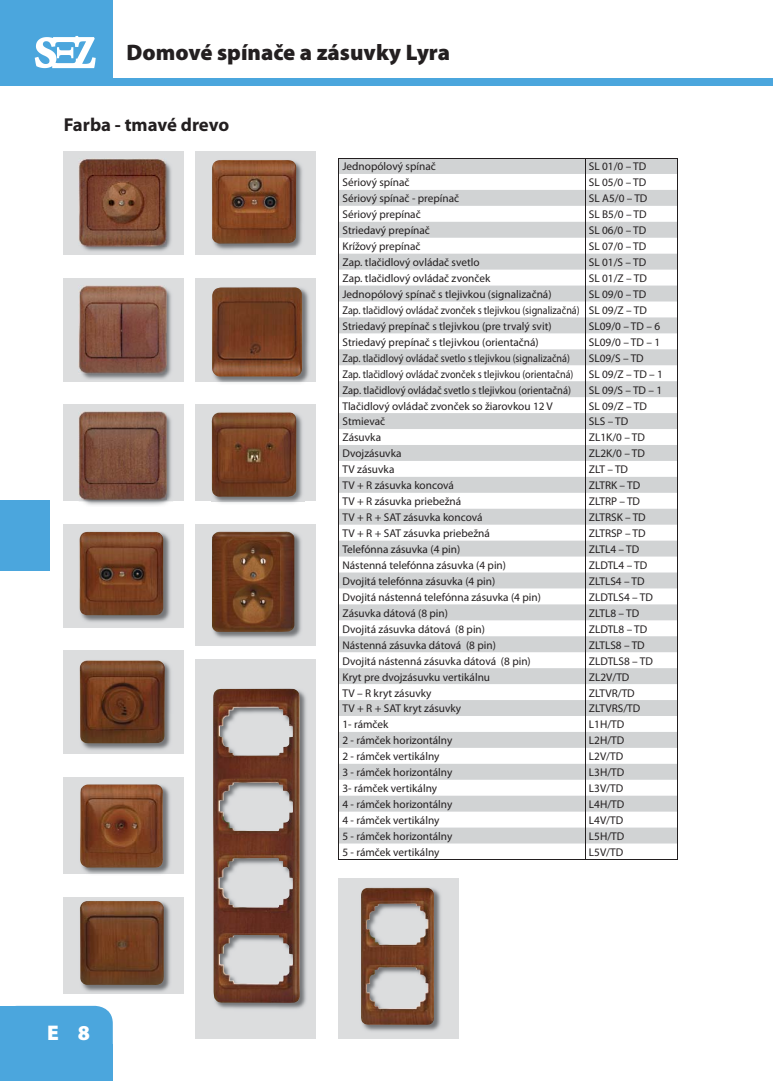
<style>
.page{position:relative;width:773px;height:1081px;background:#fff}
.page>*{position:absolute;margin:0;border:0;box-sizing:border-box;transform-origin:0 0}
.t1{font:900 22.5px "Myriad Pro";color:#231f20}
.t2{font:900 21.25px "Myriad Pro";color:#fff}
.t3{font:700 18.75px "Myriad Pro";letter-spacing:-.005em;color:#231f20}
.t4{font:11.25px/15.9px "Myriad Pro";color:#231f20;text-align:justify}
.t5{font:11.25px "Myriad Pro";color:#231f20;scale:.9 1}
.t6{font:11.25px "Myriad Pro";color:#231f20;scale:.93 1}
</style>
<div class="page">
<div style="left:0;top:78px;width:772px;height:7px;background:#4ba6dd"></div>
<div style="left:0;top:1006px;width:113px;height:75px;background:#4ba6dd"></div>
<div style="left:79px;top:1044px;width:34px;height:37px;background:#4ba6dd"></div>
<div style="left:0;top:1044px;width:33px;height:37px;background:#4ba6dd"></div>
<div style="left:0;top:1006px;width:33px;height:36px;background:#4ba6dd"></div>
<div style="left:0;top:500px;width:50px;height:70px;background:#4ba6dd"></div>
<div style="left:0;top:0;width:112px;height:82px;background:#4ba6dd"></div>
<svg style="left:35px;top:36px;width:61px;height:32px"></svg>
<svg style="left:339px;top:159px;width:338px;height:684px"></svg>
<hr style="left:338px;top:158px;width:247px;height:1px;background:#231f20">
<hr style="left:585px;top:158px;width:93px;height:1px;background:#231f20">
<svg style="left:338px;top:159px;width:1px;height:700px"></svg>
<svg style="left:585px;top:159px;width:1px;height:700px"></svg>
<svg style="left:677px;top:159px;width:1px;height:700px"></svg>
<hr style="left:338px;top:859px;width:340px;height:1px;background:#231f20">
<div style="left:63px;top:404px;width:121px;height:97px;background:#dcddde"></div>
<div style="left:63px;top:278px;width:121px;height:104px;background:#dcddde"></div>
<div style="left:63px;top:151px;width:121px;height:104px;background:#dcddde"></div>
<img style="left:83px;top:162px;width:88px;height:89px">
<img style="left:79px;top:159px;width:87px;height:88px">
<img style="left:82px;top:285px;width:89px;height:94px">
<img style="left:78px;top:286px;width:88px;height:87px">
<img style="left:79px;top:413px;width:94px;height:92px">
<img style="left:78px;top:411px;width:88px;height:88px">
<div style="left:63px;top:777px;width:121px;height:97px;background:#dcddde"></div>
<div style="left:63px;top:650px;width:121px;height:104px;background:#dcddde"></div>
<div style="left:63px;top:524px;width:121px;height:104px;background:#dcddde"></div>
<img style="left:81px;top:531px;width:89px;height:91px">
<img style="left:79px;top:532px;width:84px;height:83px">
<img style="left:79px;top:662px;width:92px;height:88px">
<img style="left:80px;top:660px;width:85px;height:83px">
<img style="left:82px;top:786px;width:88px;height:88px">
<img style="left:80px;top:784px;width:83px;height:83px">
<div style="left:63px;top:896px;width:121px;height:97px;background:#dcddde"></div>
<img style="left:82px;top:902px;width:88px;height:90px">
<img style="left:80px;top:901px;width:84px;height:84px">
<div style="left:195px;top:404px;width:120px;height:97px;background:#dcddde"></div>
<div style="left:195px;top:278px;width:120px;height:104px;background:#dcddde"></div>
<div style="left:195px;top:151px;width:120px;height:104px;background:#dcddde"></div>
<img style="left:214px;top:162px;width:88px;height:88px">
<img style="left:212px;top:160px;width:84px;height:84px">
<img style="left:214px;top:288px;width:95px;height:95px">
<img style="left:212px;top:287px;width:90px;height:89px">
<img style="left:211px;top:414px;width:93px;height:89px">
<img style="left:212px;top:412px;width:84px;height:85px">
<div style="left:195px;top:659px;width:120px;height:379px;background:#dcddde"></div>
<div style="left:338px;top:878px;width:120px;height:160px;background:#dcddde"></div>
<div style="left:195px;top:524px;width:120px;height:122px;background:#dcddde"></div>
<img style="left:213px;top:533px;width:88px;height:105px">
<img style="left:212px;top:531px;width:82px;height:101px">
<img style="left:363px;top:889px;width:78px;height:142px">
<img style="left:361px;top:887px;width:73px;height:138px">
<img style="left:216px;top:688px;width:90px;height:321px">
<img style="left:213px;top:689px;width:87px;height:314px">
<h1 class="t1" style="left:127px;top:44px;width:325px">Domové spínače a zásuvky Lyra</h1>
<h3 class="t3" style="left:64px;top:118px;width:167px">Farba - tmavé drevo</h3>
<h2 class="t2" style="left:47px;top:1025px;width:45px">E 8</h2>
<p class="t4" style="left:342px;top:160px;width:95px">Jednopólový spínač</p>
<p class="t4" style="left:588px;top:160px;width:59px">SL 01/0 – TD</p>
<p class="t4" style="left:342px;top:176px;width:69px">Sériový spínač</p>
<p class="t4" style="left:588px;top:176px;width:59px">SL 05/0 – TD</p>
<p class="t4" style="left:342px;top:192px;width:118px">Sériový spínač - prepínač</p>
<p class="t4" style="left:588px;top:192px;width:60px">SL A5/0 – TD</p>
<p class="t4" style="left:342px;top:208px;width:80px">Sériový prepínač</p>
<p class="t4" style="left:588px;top:208px;width:59px">SL B5/0 – TD</p>
<p class="t4" style="left:342px;top:223px;width:89px">Striedavý prepínač</p>
<p class="t4" style="left:588px;top:223px;width:59px">SL 06/0 – TD</p>
<p class="t4" style="left:342px;top:239px;width:79px">Krížový prepínač</p>
<p class="t4" style="left:588px;top:239px;width:59px">SL 07/0 – TD</p>
<p class="t4" style="left:342px;top:255px;width:139px">Zap. tlačidlový ovládač svetlo</p>
<p class="t4" style="left:588px;top:255px;width:59px">SL 01/S – TD</p>
<p class="t4" style="left:342px;top:271px;width:149px">Zap. tlačidlový ovládač zvonček</p>
<p class="t4" style="left:588px;top:271px;width:59px">SL 01/Z – TD</p>
<p class="t4" style="left:342px;top:287px;width:210px">Jednopólový spínač s tlejivkou (signalizačná)</p>
<p class="t4" style="left:342px;top:287px;width:306px;text-indent:246px">SL 09/0 – TD Zap. tlačidlový ovládač zvonček s tlejivkou (signalizačná) SL 09/Z – TD Striedavý prepínač s tlejivkou (pre trvalý svit)</p>
<p class="t4" style="left:588px;top:319px;width:73px">SL09/0 – TD – 6</p>
<p class="t4" style="left:342px;top:335px;width:198px">Striedavý prepínač s tlejivkou (orientačná)</p>
<p class="t4" style="left:588px;top:335px;width:73px">SL09/0 – TD – 1</p>
<p class="t5" style="left:342px;top:354px;width:254px">Zap. tlačidlový ovládač svetlo s tlejivkou (signalizačná)</p>
<p class="t4" style="left:588px;top:351px;width:56px">SL09/S – TD</p>
<p class="t5" style="left:342px;top:370px;width:258px">Zap. tlačidlový ovládač zvonček s tlejivkou (orientačná)</p>
<p class="t4" style="left:588px;top:367px;width:76px">SL 09/Z – TD – 1</p>
<p class="t6" style="left:342px;top:385px;width:247px">Zap. tlačidlový ovládač svetlo s tlejivkou (orientačná)</p>
<p class="t4" style="left:588px;top:383px;width:75px">SL 09/S – TD – 1</p>
<p class="t4" style="left:342px;top:399px;width:212px">Tlačidlový ovládač zvonček so žiarovkou 12 V</p>
<p class="t4" style="left:588px;top:399px;width:59px">SL 09/Z – TD</p>
<p class="t4" style="left:342px;top:415px;width:44px">Stmievač</p>
<p class="t4" style="left:589px;top:415px;width:41px">SLS – TD</p>
<p class="t4" style="left:342px;top:431px;width:40px">Zásuvka</p>
<p class="t4" style="left:588px;top:431px;width:58px">ZL1K/0 – TD</p>
<p class="t4" style="left:342px;top:447px;width:61px">Dvojzásuvka</p>
<p class="t4" style="left:588px;top:447px;width:58px">ZL2K/0 – TD</p>
<p class="t4" style="left:342px;top:463px;width:53px">TV zásuvka</p>
<p class="t4" style="left:588px;top:463px;width:41px">ZLT – TD</p>
<p class="t4" style="left:342px;top:478px;width:113px">TV + R zásuvka koncová</p>
<p class="t4" style="left:588px;top:478px;width:53px">ZLTRK – TD</p>
<p class="t4" style="left:342px;top:494px;width:120px">TV + R zásuvka priebežná</p>
<p class="t4" style="left:588px;top:494px;width:53px">ZLTRP – TD</p>
<p class="t4" style="left:342px;top:510px;width:142px">TV + R + SAT zásuvka koncová</p>
<p class="t4" style="left:588px;top:510px;width:58px">ZLTRSK – TD</p>
<p class="t4" style="left:342px;top:526px;width:149px">TV + R + SAT zásuvka priebežná</p>
<p class="t4" style="left:588px;top:526px;width:58px">ZLTRSP – TD</p>
<p class="t4" style="left:342px;top:542px;width:119px">Telefónna zásuvka (4 pin)</p>
<p class="t4" style="left:588px;top:542px;width:52px">ZLTL4 – TD</p>
<p class="t4" style="left:342px;top:558px;width:165px">Nástenná telefónna zásuvka (4 pin)</p>
<p class="t4" style="left:588px;top:558px;width:60px">ZLDTL4 – TD</p>
<p class="t4" style="left:342px;top:574px;width:154px">Dvojitá telefónna zásuvka (4 pin)</p>
<p class="t4" style="left:588px;top:574px;width:57px">ZLTLS4 – TD</p>
<p class="t4" style="left:342px;top:590px;width:200px">Dvojitá nástenná telefónna zásuvka (4 pin)</p>
<p class="t4" style="left:588px;top:590px;width:65px">ZLDTLS4 – TD</p>
<p class="t4" style="left:342px;top:606px;width:107px">Zásuvka dátová (8 pin)</p>
<p class="t4" style="left:589px;top:606px;width:52px">ZLTL8 – TD</p>
<p class="t4" style="left:342px;top:622px;width:144px">Dvojitá zásuvka dátová (8 pin)</p>
<p class="t4" style="left:589px;top:622px;width:60px">ZLDTL8 – TD</p>
<p class="t4" style="left:342px;top:638px;width:155px">Nástenná zásuvka dátová (8 pin)</p>
<p class="t4" style="left:589px;top:638px;width:57px">ZLTLS8 – TD</p>
<p class="t4" style="left:342px;top:654px;width:190px">Dvojitá nástenná zásuvka dátová (8 pin)</p>
<p class="t4" style="left:589px;top:654px;width:65px">ZLDTLS8 – TD</p>
<p class="t4" style="left:342px;top:670px;width:149px">Kryt pre dvojzásuvku vertikálnu</p>
<p class="t4" style="left:588px;top:670px;width:42px">ZL2V/TD</p>
<p class="t4" style="left:342px;top:686px;width:91px">TV – R kryt zásuvky</p>
<p class="t4" style="left:588px;top:686px;width:47px">ZLTVR/TD</p>
<p class="t4" style="left:342px;top:702px;width:120px">TV + R + SAT kryt zásuvky</p>
<p class="t4" style="left:588px;top:702px;width:53px">ZLTVRS/TD</p>
<p class="t4" style="left:342px;top:718px;width:47px">1- rámček</p>
<p class="t4" style="left:589px;top:718px;width:37px">L1H/TD</p>
<p class="t4" style="left:342px;top:734px;width:111px">2 - rámček horizontálny</p>
<p class="t4" style="left:589px;top:734px;width:37px">L2H/TD</p>
<p class="t4" style="left:342px;top:749px;width:98px">2 - rámček vertikálny</p>
<p class="t4" style="left:589px;top:749px;width:36px">L2V/TD</p>
<p class="t4" style="left:342px;top:765px;width:111px">3 - rámček horizontálny</p>
<p class="t4" style="left:589px;top:765px;width:37px">L3H/TD</p>
<p class="t4" style="left:342px;top:781px;width:96px">3- rámček vertikálny</p>
<p class="t4" style="left:589px;top:781px;width:36px">L3V/TD</p>
<p class="t4" style="left:342px;top:797px;width:111px">4 - rámček horizontálny</p>
<p class="t4" style="left:589px;top:797px;width:37px">L4H/TD</p>
<p class="t4" style="left:342px;top:813px;width:98px">4 - rámček vertikálny</p>
<p class="t4" style="left:589px;top:813px;width:36px">L4V/TD</p>
<p class="t4" style="left:342px;top:829px;width:111px">5 - rámček horizontálny</p>
<p class="t4" style="left:589px;top:829px;width:37px">L5H/TD</p>
<p class="t4" style="left:342px;top:845px;width:98px">5 - rámček vertikálny</p>
<p class="t4" style="left:589px;top:845px;width:36px">L5V/TD</p>
</div>
